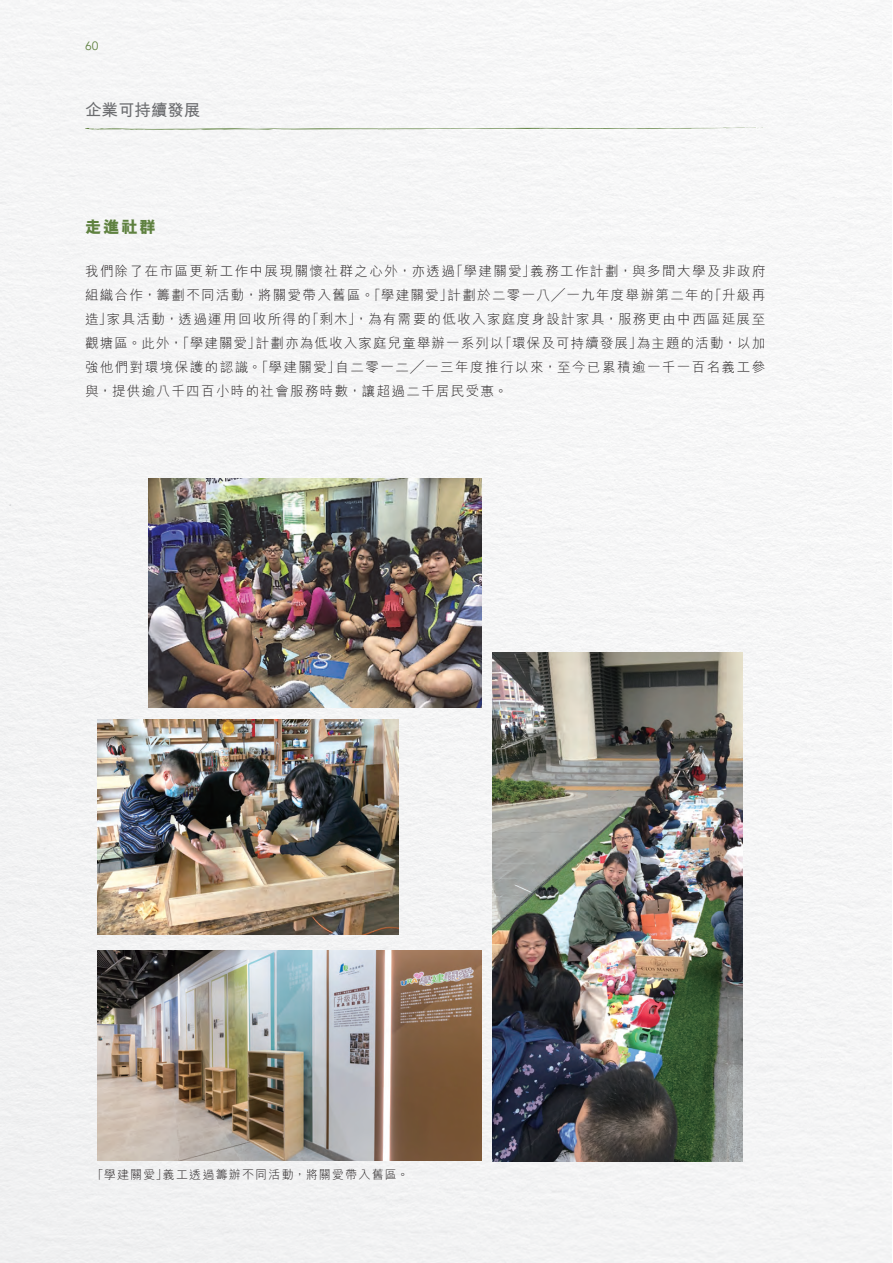
<style>
.page{position:relative;width:893px;height:1263px;background:#fff}
.page>*{position:absolute;margin:0;border:0;box-sizing:border-box;transform-origin:0 0}
.t1{font:700 16.5px "M Hei HK";color:#6c6d70}
._04___H2{font:800 16.5px "M Hei HK";color:#5f8140}
._01_Body_Text{font:300 13.5px/24px "M Hei HK";letter-spacing:.1em;color:#231f20;text-align:justify}
._02a_Caption{font:300 12px "M Hei HK";letter-spacing:.1em;color:#231f20}
.t2{font:12px "Avenir";color:#5f8140}
</style>
<div class="page">
<div style="left:0;top:0;width:892px;height:1263px;background:#f5f5f6"></div>
<svg style="left:84px;top:127px;width:681px;height:3px"></svg>
<img style="left:149px;top:478px;width:332px;height:229px">
<img style="left:98px;top:720px;width:301px;height:215px">
<img style="left:492px;top:653px;width:250px;height:508px">
<img style="left:98px;top:950px;width:383px;height:211px">
<p class="t2" style="left:85px;top:39px;width:15px">60</p>
<p class="t1" style="left:85px;top:98px;width:117px">企業可持續發展</p>
<p class="_04___H2" style="left:85px;top:218px;width:72px">走進社群</p>
<p class="_01_Body_Text" style="left:85px;top:259px;width:682px">我們除了在市區更新工作中展現關懷社群之心外，亦透過「學建關愛」義務工作計劃，與多間大學及非政府組織合作，籌劃不同活動，將關愛帶入舊區。「學建關愛」計劃於二零一八╱一九年度舉辦第二年的「升級再造」家具活動，透過運用回收所得的「剩木」，為有需要的低收入家庭度身設計家具，服務更由中西區延展至觀塘區。此外，「學建關愛」計劃亦為低收入家庭兒童舉辦一系列以「環保及可持續發展」為主題的活動，以加強他們對環境保護的認識。「學建關愛」自二零一二╱一三年度推行以來，至今已累積逾一千一百名義工參與，提供逾八千四百小時的社會服務時數，讓超過二千居民受惠。</p>
<p class="_02a_Caption" style="left:92px;top:1169px;width:319px">「學建關愛」義工透過籌辦不同活動，將關愛帶入舊區。</p>
</div>
